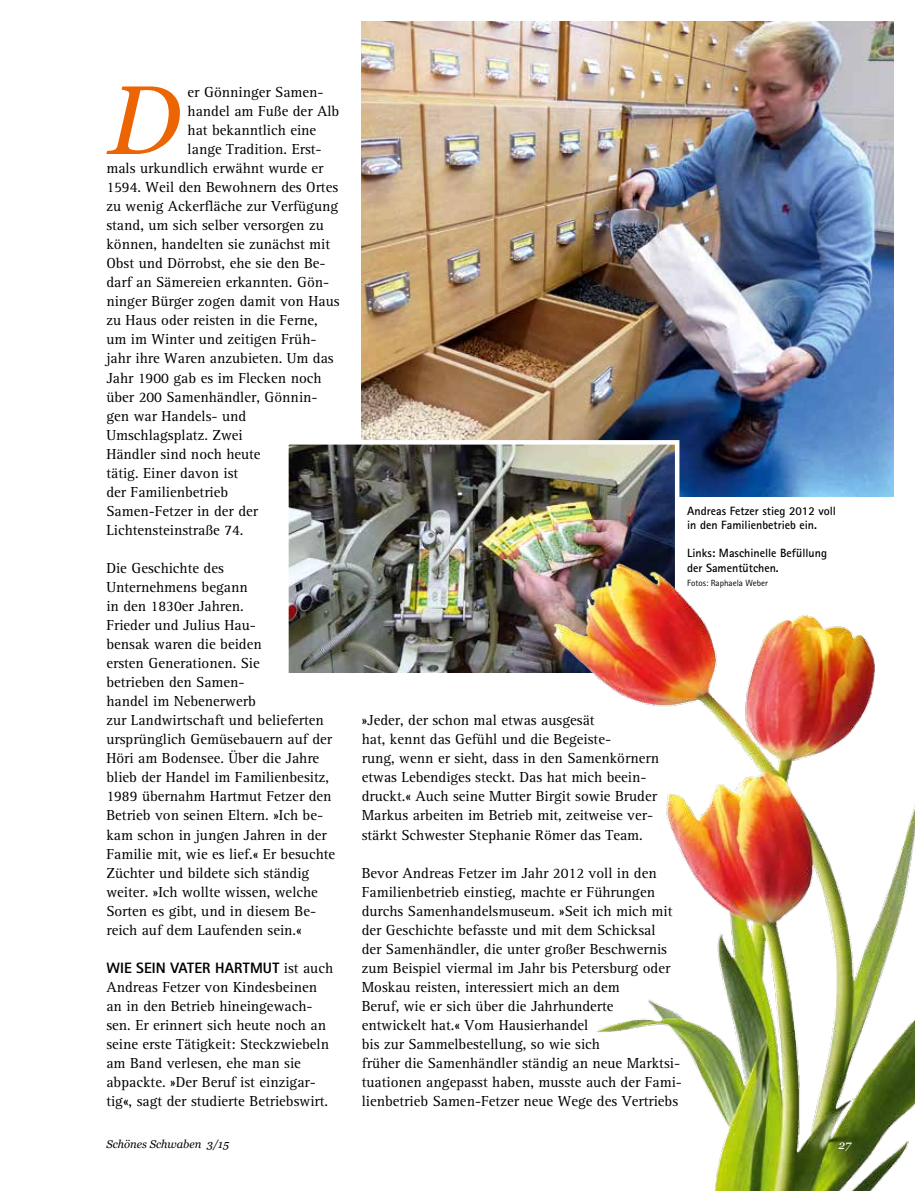
<style>
.page{position:relative;width:915px;height:1191px;background:#fff}
.page>*{position:absolute;margin:0;border:0;box-sizing:border-box;transform-origin:0 0}
.t1{font:italic 97.35px "Georgia";color:#ec6502}
.t2{font:15px/19px "Rotis Serif Std";color:#000}
.t3{font:800 15px "Rotis Sans Serif Std";letter-spacing:.01em;color:#000}
.t4{font:700 12px/14.2px "Rotis Sans Serif Std";color:#000}
.t5{font:italic 12px "Georgia";color:#fff}
.t6{font:italic 11.25px "Georgia";color:#000}
.t7{font:9px "Rotis Sans Serif Std";color:#000}
.s1{font-family:"Rotis Serif Std";font-weight:400}
</style>
<div class="page">
<img style="left:361px;top:21px;width:532px;height:476px">
<img style="left:289px;top:445px;width:385px;height:227px">
<div style="left:284px;top:440px;width:395px;height:237px;border:4px solid #fff"></div>
<img style="left:536px;top:516px;width:378px;height:675px">
<h1 class="t1" style="left:108px;top:49px;width:74px">D</h1>
<p class="t2" style="left:187px;top:83px;width:137px">er Gönninger Samen-</p>
<p class="t2" style="left:187px;top:102px;width:153px">handel am Fuße der Alb</p>
<p class="t2" style="left:187px;top:121px;width:130px">hat bekanntlich eine</p>
<p class="t2" style="left:187px;top:140px;width:136px">lange Tradition. Erst-</p>
<p class="t2" style="left:106px;top:159px;width:218px">mals urkundlich erwähnt wurde er</p>
<p class="t2" style="left:106px;top:178px;width:233px">1594. Weil den Bewohnern des Ortes</p>
<p class="t2" style="left:106px;top:197px;width:233px">zu wenig Ackerfläche zur Verfügung</p>
<p class="t2" style="left:106px;top:216px;width:219px">stand, um sich selber versorgen zu</p>
<p class="t2" style="left:106px;top:235px;width:225px">können, handelten sie zunächst mit</p>
<p class="t2" style="left:106px;top:254px;width:221px">Obst und Dörrobst, ehe sie den Be-</p>
<p class="t2" style="left:106px;top:273px;width:224px">darf an Sämereien erkannten. Gön-</p>
<p class="t2" style="left:106px;top:292px;width:235px">ninger Bürger zogen damit von Haus</p>
<p class="t2" style="left:106px;top:311px;width:213px">zu Haus oder reisten in die Ferne,</p>
<p class="t2" style="left:106px;top:330px;width:211px">um im Winter und zeitigen Früh-</p>
<p class="t2" style="left:106px;top:349px;width:229px">jahr ihre Waren anzubieten. Um das</p>
<p class="t2" style="left:106px;top:368px;width:216px">Jahr 1900 gab es im Flecken noch</p>
<p class="t2" style="left:106px;top:387px;width:213px">über 200 Samenhändler, Gönnin-</p>
<p class="t2" style="left:106px;top:406px;width:141px">gen war Handels- und</p>
<p class="t2" style="left:106px;top:425px;width:138px">Umschlagsplatz. Zwei</p>
<p class="t2" style="left:106px;top:444px;width:156px">Händler sind noch heute</p>
<p class="t2" style="left:106px;top:463px;width:133px">tätig. Einer davon ist</p>
<p class="t2" style="left:106px;top:483px;width:123px">der Familienbetrieb</p>
<p class="t2" style="left:106px;top:502px;width:153px">Samen-Fetzer in der der</p>
<p class="t2" style="left:106px;top:521px;width:139px">Lichtensteinstraße 74.</p>
<p class="t2" style="left:106px;top:559px;width:230px">Die Geschichte des<br>Unternehmens begann<br>in den 1830er Jahren.<br>Frieder und Julius Hau-<br>bensak waren die beiden<br>ersten Generationen. Sie<br>betrieben den Samen-<br>handel im Nebenerwerb<br>zur Landwirtschaft und belieferten ursprünglich Gemüsebauern auf der<br>Höri am Bodensee. Über die Jahre blieb der Handel im Familienbesitz,<br>1989 übernahm Hartmut Fetzer den<br>Betrieb von seinen Eltern. »Ich be&shy;kam schon in jungen Jahren in der<br>Familie mit, wie es lief.« Er besuchte<br>Züchter und bildete sich ständig weiter. »Ich wollte wissen, welche<br>Sorten es gibt, und in diesem Be&shy;reich auf dem Laufenden sein.«</p>
<p class="t3" style="left:106px;top:958px;width:228px">WIE SEIN VATER HARTMUT <span class="s1">ist auch</span></p>
<p class="t2" style="left:106px;top:977px;width:224px">Andreas Fetzer von Kindesbeinen an in den Betrieb hineingewach&shy;sen. Er erinnert sich heute noch an seine erste Tätigkeit: Steckzwiebeln am Band verlesen, ehe man sie abpackte. »Der Beruf ist einzigar&shy;tig«, sagt der studierte Betriebswirt.</p>
<p class="t6" style="left:106px;top:1136px;width:124px">Schönes Schwaben 3/15</p>
<p class="t4" style="left:687px;top:503px;width:150px">Andreas Fetzer stieg 2012 voll in den Familienbetrieb ein.</p>
<p class="t4" style="left:687px;top:546px;width:141px">Links: Maschinelle Befüllung der Samentütchen.</p>
<p class="t7" style="left:687px;top:577px;width:82px">Fotos: Raphaela Weber</p>
<p class="t2" style="left:361px;top:711px;width:298px">»Jeder, der schon mal etwas ausgesät<br>hat, kennt das Gefühl und die Begeiste-<br>rung, wenn er sieht, dass in den Samenkörnern etwas Lebendiges steckt. Das hat mich beein&shy;druckt.« Auch seine Mutter Birgit sowie Bruder Markus arbeiten im Betrieb mit, zeitweise ver&shy;stärkt Schwester Stephanie Römer das Team.</p>
<p class="t2" style="left:361px;top:863px;width:322px">Bevor Andreas Fetzer im Jahr 2012 voll in den Familienbetrieb einstieg, machte er Führungen durchs Samenhandelsmuseum. »Seit ich mich mit der Geschichte befasste und mit dem Schicksal<br>der Samenhändler, die unter großer Beschwernis zum Beispiel viermal im Jahr bis Petersburg oder Moskau reisten, interessiert mich an dem<br>Beruf, wie er sich über die Jahrhunderte<br>entwickelt hat.« Vom Hausierhandel<br>bis zur Sammelbestellung, so wie sich<br>früher die Samenhändler ständig an neue Marktsi&shy;tuationen angepasst haben, musste auch der Fami&shy;lienbetrieb Samen-Fetzer neue Wege des Vertriebs</p>
<p class="t5" style="left:838px;top:1136px;width:14px">27</p>
</div>
